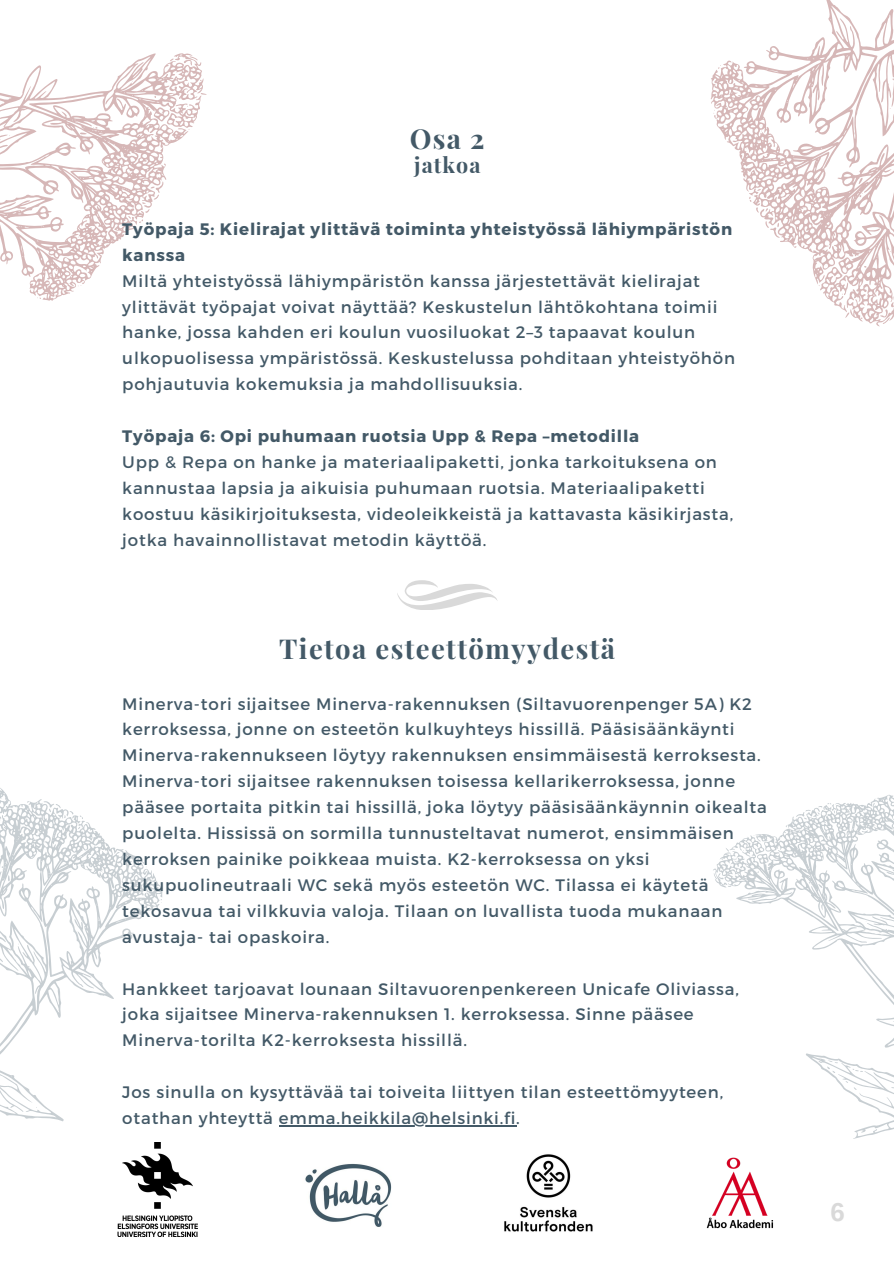
<style>
.page{position:relative;width:894px;height:1264px;background:#fff}
.page>*{position:absolute;margin:0;border:0;box-sizing:border-box;transform-origin:0 0}
.t1{font:700 27.45px "Playfair Display";letter-spacing:.05em;color:#435967}
.t2{font:700 25.8px "Arimo";color:#d9d9d9}
.t3{font:700 21.45px "Playfair Display";letter-spacing:.05em;color:#435967}
.t4{font:16.65px/26px "Montserrat";letter-spacing:.05em;color:#435967}
.t5{font:700 16.65px/26px "Montserrat";letter-spacing:.05em;color:#435967}
</style>
<div class="page">
<svg style="left:710px;top:0;width:183px;height:327px"></svg>
<svg style="left:0;top:53px;width:207px;height:248px"></svg>
<svg style="left:0;top:788px;width:163px;height:334px"></svg>
<svg style="left:713px;top:795px;width:180px;height:344px"></svg>
<img style="left:305px;top:1163px;width:87px;height:64px">
<img style="left:504px;top:1154px;width:89px;height:78px">
<img style="left:706px;top:1157px;width:68px;height:72px">
<img style="left:117px;top:1142px;width:80px;height:94px">
<svg style="left:397px;top:580px;width:100px;height:30px"></svg>
<hr style="left:279px;top:1125px;width:237px;height:1px;background:#435967">
<p class="t1" style="left:409px;top:119px;width:76px">Osa 2</p>
<p class="t3" style="left:414px;top:149px;width:68px">jatkoa</p>
<p class="t5" style="left:122px;top:215px;width:611px">Työpaja 5: Kielirajat ylittävä toiminta yhteistyössä lähiympäristön kanssa</p>
<p class="t4" style="left:122px;top:267px;width:614px">Miltä yhteistyössä lähiympäristön kanssa järjestettävät kielirajat ylittävät työpajat voivat näyttää? Keskustelun lähtökohtana toimii hanke, jossa kahden eri koulun vuosiluokat 2–3 tapaavat koulun ulkopuolisessa ympäristössä. Keskustelussa pohditaan yhteistyöhön pohjautuvia kokemuksia ja mahdollisuuksia.</p>
<p class="t5" style="left:122px;top:422px;width:518px">Työpaja 6: Opi puhumaan ruotsia Upp &amp; Repa –metodilla</p>
<p class="t4" style="left:122px;top:448px;width:612px">Upp &amp; Repa on hanke ja materiaalipaketti, jonka tarkoituksena on kannustaa lapsia ja aikuisia puhumaan ruotsia. Materiaalipaketti koostuu käsikirjoituksesta, videoleikkeistä ja kattavasta käsikirjasta, jotka havainnollistavat metodin käyttöä.</p>
<p class="t1" style="left:279px;top:629px;width:337px">Tietoa esteettömyydestä</p>
<p class="t4" style="left:122px;top:689px;width:645px">Minerva-tori sijaitsee Minerva-rakennuksen (Siltavuorenpenger 5A) K2 kerroksessa, jonne on esteetön kulkuyhteys hissillä. Pääsisäänkäynti Minerva-rakennukseen löytyy rakennuksen ensimmäisestä kerroksesta.<br>Minerva-tori sijaitsee rakennuksen toisessa kellarikerroksessa, jonne pääsee portaita pitkin tai hissillä, joka löytyy pääsisäänkäynnin oikealta puolelta. Hississä on sormilla tunnusteltavat numerot, ensimmäisen kerroksen painike poikkeaa muista. K2-kerroksessa on yksi sukupuolineutraali WC sekä myös esteetön WC. Tilassa ei käytetä tekosavua tai vilkkuvia valoja. Tilaan on luvallista tuoda mukanaan avustaja- tai opaskoira.</p>
<p class="t4" style="left:122px;top:974px;width:618px">Hankkeet tarjoavat lounaan Siltavuorenpenkereen Unicafe Oliviassa, joka sijaitsee Minerva-rakennuksen 1. kerroksessa. Sinne pääsee<br>Minerva-torilta K2-kerroksesta hissillä.</p>
<p class="t4" style="left:122px;top:1078px;width:602px">Jos sinulla on kysyttävää tai toiveita liittyen tilan esteettömyyteen, otathan yhteyttä emma.heikkila@helsinki.fi.</p>
<p class="t2" style="left:830px;top:1197px;width:16px">6</p>
</div>
